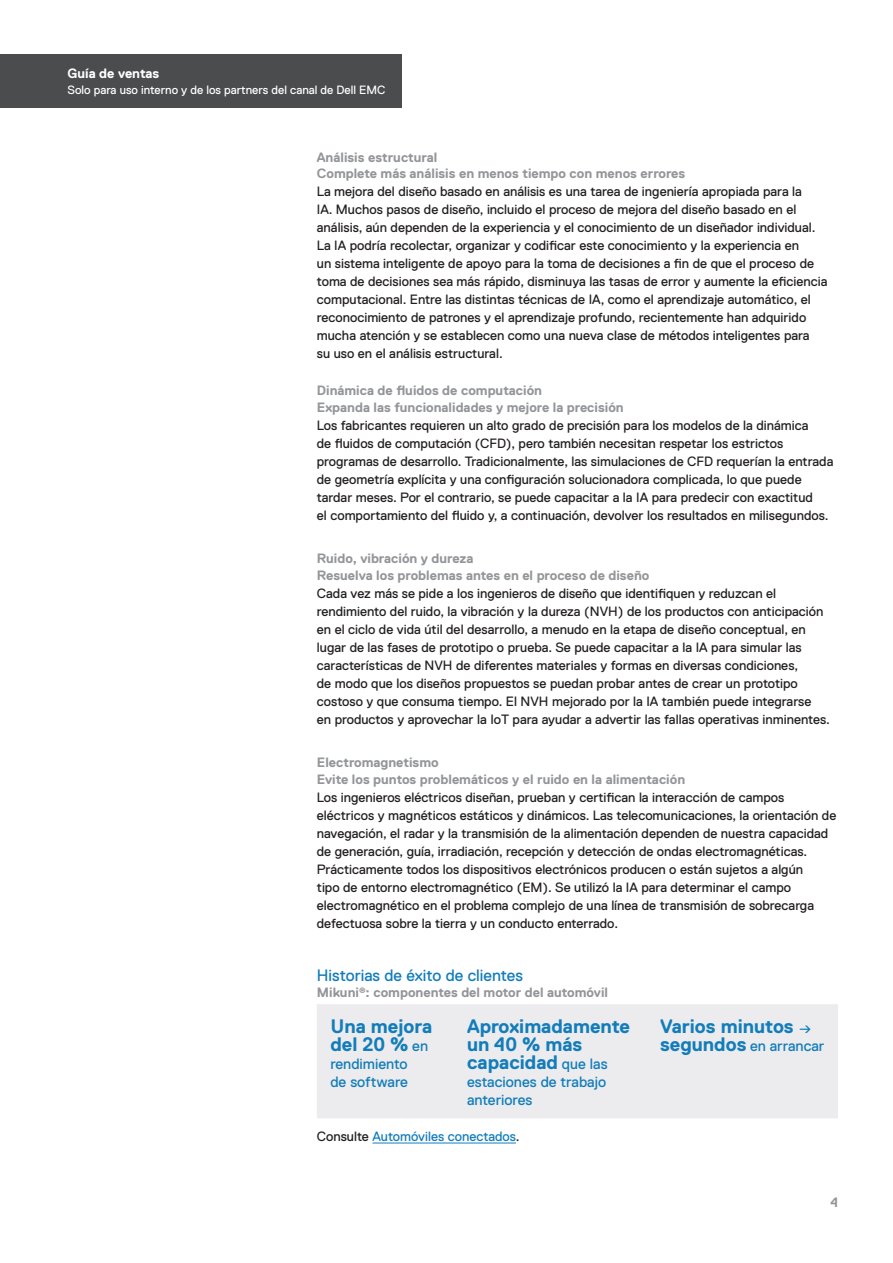
<style>
.page{position:relative;width:893px;height:1263px;background:#fff}
.page>*{position:absolute;margin:0;border:0;box-sizing:border-box;transform-origin:0 0}
.t1{font:700 19.5px/18px "Dell Replica";color:#127dba}
.Body_Head_Level_2_De{font:16.5px "Dell Replica";color:#127dba}
.t2{font:15px/18px "Dell Replica";color:#127dba}
.Body_Last_Before_Hea{font:13.5px/18px "Dell Replica";color:#231f20}
.Body_Subhead_Level_1{font:700 13.5px "Dell Replica";color:#939598}
.Body_Copy_Dell_Repli{font:13.5px "Dell Replica";color:#127dba}
.Document_Type_Dell_R{font:700 13.5px "Dell Replica";color:#fff}
.Internal_Use_Dell_Re{font:12px "Dell Replica";color:#fff}
.s1{font-weight:400;font-size:15px}
.s2{font-weight:700;font-size:19.5px}
.s3{color:#231f20}
</style>
<div class="page">
<hr style="left:372px;top:1143px;width:144px;height:1px;background:#127dba">
<div style="left:317px;top:1004px;width:521px;height:114px;background:#ececee"></div>
<div style="left:0;top:54px;width:402px;height:54px;background:#4b4c4d"></div>
<p class="Document_Type_Dell_R" style="left:68px;top:66px;width:93px">Guía de ventas</p>
<p class="Internal_Use_Dell_Re" style="left:68px;top:83px;width:319px">Solo para uso interno y de los partners del canal de Dell EMC</p>
<p class="Body_Subhead_Level_1" style="left:317px;top:150px;width:122px">Análisis estructural</p>
<p class="Body_Subhead_Level_1" style="left:317px;top:166px;width:370px">Complete más análisis en menos tiempo con menos errores</p>
<p class="Body_Last_Before_Hea" style="left:317px;top:183px;width:512px">La mejora del diseño basado en análisis es una tarea de ingeniería apropiada para la<br>IA. Muchos pasos de diseño, incluido el proceso de mejora del diseño basado en el análisis, aún dependen de la experiencia y el conocimiento de un diseñador individual.<br>La IA podría recolectar, organizar y codificar este conocimiento y la experiencia en<br>un sistema inteligente de apoyo para la toma de decisiones a fin de que el proceso de toma de decisiones sea más rápido, disminuya las tasas de error y aumente la eficiencia computacional. Entre las distintas técnicas de IA, como el aprendizaje automático, el reconocimiento de patrones y el aprendizaje profundo, recientemente han adquirido mucha atención y se establecen como una nueva clase de métodos inteligentes para<br>su uso en el análisis estructural.</p>
<p class="Body_Subhead_Level_1" style="left:317px;top:383px;width:227px">Dinámica de fluidos de computación</p>
<p class="Body_Subhead_Level_1" style="left:317px;top:399px;width:308px">Expanda las funcionalidades y mejore la precisión</p>
<p class="Body_Last_Before_Hea" style="left:317px;top:416px;width:518px">Los fabricantes requieren un alto grado de precisión para los modelos de la dinámica<br>de fluidos de computación (CFD), pero también necesitan respetar los estrictos programas de desarrollo. Tradicionalmente, las simulaciones de CFD requerían la entrada de geometría explícita y una configuración solucionadora complicada, lo que puede tardar meses. Por el contrario, se puede capacitar a la IA para predecir con exactitud<br>el comportamiento del fluido y, a continuación, devolver los resultados en milisegundos.</p>
<p class="Body_Subhead_Level_1" style="left:317px;top:551px;width:158px">Ruido, vibración y dureza</p>
<p class="Body_Subhead_Level_1" style="left:317px;top:567px;width:334px">Resuelva los problemas antes en el proceso de diseño</p>
<p class="Body_Last_Before_Hea" style="left:317px;top:584px;width:512px">Cada vez más se pide a los ingenieros de diseño que identifiquen y reduzcan el rendimiento del ruido, la vibración y la dureza (NVH) de los productos con anticipación en el ciclo de vida útil del desarrollo, a menudo en la etapa de diseño conceptual, en lugar de las fases de prototipo o prueba. Se puede capacitar a la IA para simular las características de NVH de diferentes materiales y formas en diversas condiciones,<br>de modo que los diseños propuestos se puedan probar antes de crear un prototipo costoso y que consuma tiempo. El NVH mejorado por la IA también puede integrarse en productos y aprovechar la IoT para ayudar a advertir las fallas operativas inminentes.</p>
<p class="Body_Subhead_Level_1" style="left:317px;top:755px;width:123px">Electromagnetismo</p>
<p class="Body_Subhead_Level_1" style="left:317px;top:771px;width:370px">Evite los puntos problemáticos y el ruido en la alimentación</p>
<p class="Body_Last_Before_Hea" style="left:317px;top:788px;width:521px">Los ingenieros eléctricos diseñan, prueban y certifican la interacción de campos eléctricos y magnéticos estáticos y dinámicos. Las telecomunicaciones, la orientación de navegación, el radar y la transmisión de la alimentación dependen de nuestra capacidad de generación, guía, irradiación, recepción y detección de ondas electromagnéticas.<br>Prácticamente todos los dispositivos electrónicos producen o están sujetos a algún<br>tipo de entorno electromagnético (EM). Se utilizó la IA para determinar el campo electromagnético en el problema complejo de una línea de transmisión de sobrecarga defectuosa sobre la tierra y un conducto enterrado.</p>
<p class="Body_Head_Level_2_De" style="left:317px;top:966px;width:208px">Historias de éxito de clientes</p>
<p class="Body_Subhead_Level_1" style="left:317px;top:985px;width:293px">Mikuni<sup>®</sup>: componentes del motor del automóvil</p>
<p class="t1" style="left:330px;top:1017px;width:103px">Una mejora del 20 % <span class="s1">en</span></p>
<p class="t2" style="left:330px;top:1055px;width:79px">rendimiento de software</p>
<p class="t1" style="left:467px;top:1017px;width:165px">Aproximadamente un 40 % más capacidad <span class="s1">que las</span></p>
<p class="t2" style="left:467px;top:1073px;width:141px">estaciones de trabajo anteriores</p>
<p class="t1" style="left:660px;top:1017px;width:153px">Varios minutos <span class="s1">→</span></p>
<p class="t2" style="left:660px;top:1037px;width:166px"><span class="s2">segundos</span> en arrancar</p>
<p class="Body_Copy_Dell_Repli" style="left:317px;top:1129px;width:202px"><span class="s3">Consulte</span> Automóviles conectados<span class="s3">.</span></p>
<p class="Body_Subhead_Level_1" style="left:830px;top:1195px;width:9px">4</p>
</div>
